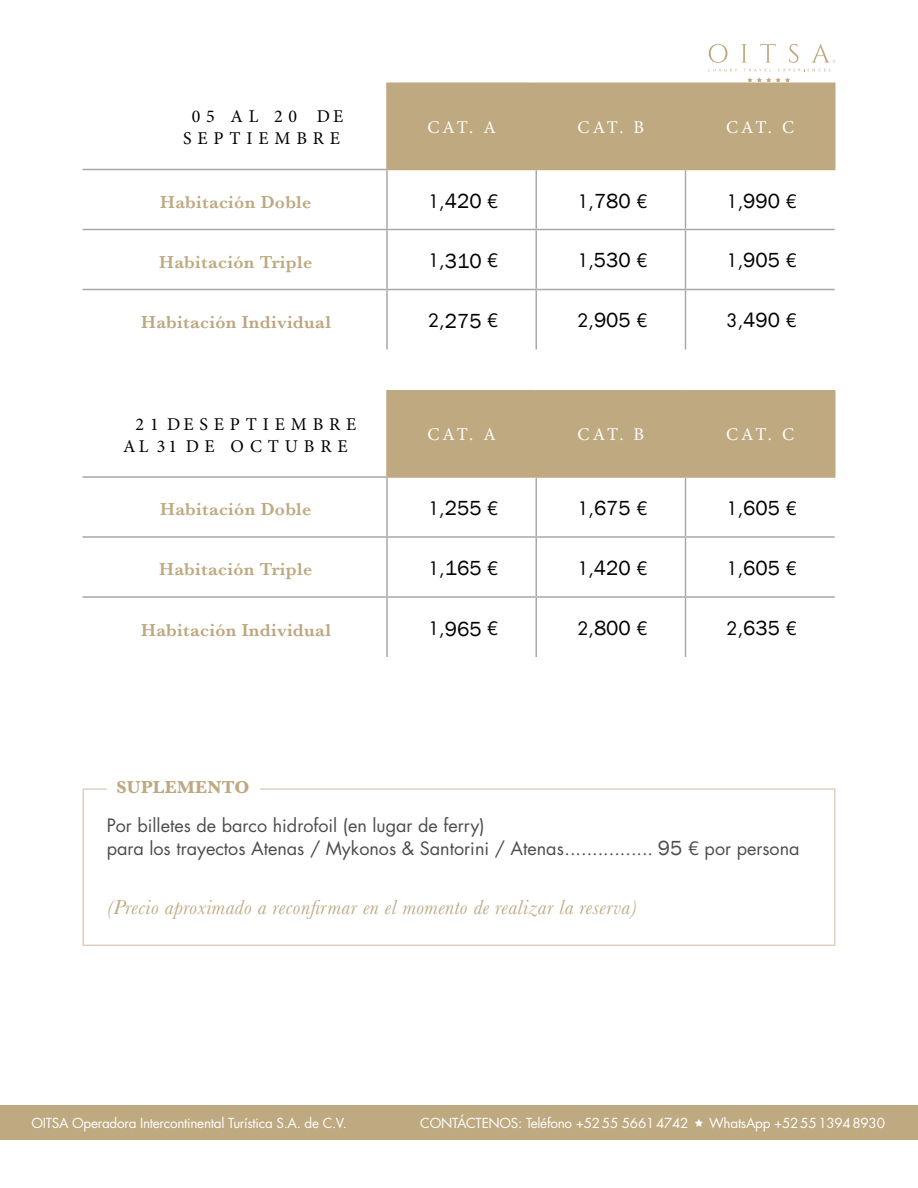
<style>
.page{position:relative;width:918px;height:1188px;background:#fff}
.page>*{position:absolute;margin:0;border:0;box-sizing:border-box;transform-origin:0 0}
.t1{font:italic 21px "Baskerville";letter-spacing:.02em;color:#bea980}
.t2{font:18px/23.5px "Futura Std";color:#4d4d4d}
.t3{font:18px "Futura Std";color:#000}
.t4{font:600 18px "Baskerville";letter-spacing:.02em;color:#bea980}
.t5{font:18px/21.6px "Minion Pro";letter-spacing:.325em;color:#000;text-align:center}
.t6{font:600 18px "Baskerville";letter-spacing:.02em;color:#bda680}
.t7{font:18px "Minion Pro";letter-spacing:.135em;color:#fff}
.t8{font:700 18px "Baskerville";letter-spacing:.02em;color:#bea980}
.t9{font:13.5px "Futura Std";letter-spacing:-.02em;color:#fff}
.s1{font-family:"Franklin Gothic";font-size:21px}
</style>
<div class="page">
<svg style="left:708px;top:69px;width:29px;height:2px"></svg>
<svg style="left:744px;top:69px;width:26px;height:2px"></svg>
<svg style="left:778px;top:69px;width:52px;height:2px"></svg>
<svg style="left:709px;top:44px;width:18px;height:19px"></svg>
<svg style="left:741px;top:44px;width:6px;height:18px"></svg>
<svg style="left:760px;top:44px;width:16px;height:18px"></svg>
<svg style="left:789px;top:44px;width:9px;height:19px"></svg>
<svg style="left:811px;top:44px;width:25px;height:19px"></svg>
<div style="left:0;top:1106px;width:918px;height:34px;background:#bea980"></div>
<svg style="left:695px;top:1119px;width:8px;height:8px"></svg>
<div style="left:388px;top:77px;width:446px;height:92px;background:#bea980"></div>
<hr style="left:536px;top:82px;width:150px;height:2px;background:#bea980">
<hr style="left:536px;top:84px;width:1px;height:85px;background:#bea980">
<hr style="left:686px;top:82px;width:150px;height:2px;background:#bea980">
<hr style="left:685px;top:84px;width:1px;height:85px;background:#bea980">
<hr style="left:834px;top:84px;width:2px;height:85px;background:#bea980">
<hr style="left:536px;top:169px;width:150px;height:1px;background:#bea980">
<hr style="left:686px;top:169px;width:150px;height:1px;background:#bea980">
<hr style="left:386px;top:82px;width:150px;height:2px;background:#bfa880">
<hr style="left:386px;top:84px;width:2px;height:85px;background:#bfa880">
<hr style="left:388px;top:169px;width:148px;height:1px;background:#bfa880">
<hr style="left:82px;top:169px;width:306px;height:1px;background:#a8a8a8">
<hr style="left:386px;top:170px;width:2px;height:59px;background:#a8a8a8">
<hr style="left:82px;top:229px;width:305px;height:1px;background:#a8a8a8">
<hr style="left:386px;top:230px;width:2px;height:59px;background:#a8a8a8">
<hr style="left:82px;top:289px;width:305px;height:1px;background:#a8a8a8">
<hr style="left:386px;top:290px;width:2px;height:60px;background:#a8a8a8">
<hr style="left:536px;top:170px;width:1px;height:59px;background:#a8a8a8">
<hr style="left:685px;top:170px;width:1px;height:59px;background:#a8a8a8">
<hr style="left:387px;top:229px;width:149px;height:1px;background:#a8a8a8">
<hr style="left:536px;top:229px;width:150px;height:1px;background:#a8a8a8">
<hr style="left:536px;top:230px;width:1px;height:59px;background:#a8a8a8">
<hr style="left:686px;top:229px;width:149px;height:1px;background:#a8a8a8">
<hr style="left:685px;top:230px;width:1px;height:59px;background:#a8a8a8">
<hr style="left:387px;top:289px;width:149px;height:1px;background:#a8a8a8">
<hr style="left:536px;top:289px;width:150px;height:1px;background:#a8a8a8">
<hr style="left:536px;top:290px;width:1px;height:60px;background:#a8a8a8">
<hr style="left:686px;top:289px;width:149px;height:1px;background:#a8a8a8">
<hr style="left:685px;top:290px;width:1px;height:60px;background:#a8a8a8">
<div style="left:388px;top:392px;width:446px;height:84px;background:#bea980"></div>
<hr style="left:536px;top:390px;width:150px;height:2px;background:#bea980">
<hr style="left:536px;top:392px;width:1px;height:84px;background:#bea980">
<hr style="left:686px;top:390px;width:150px;height:2px;background:#bea980">
<hr style="left:685px;top:392px;width:1px;height:84px;background:#bea980">
<hr style="left:834px;top:392px;width:2px;height:84px;background:#bea980">
<hr style="left:536px;top:476px;width:150px;height:2px;background:#bea980">
<hr style="left:686px;top:476px;width:150px;height:2px;background:#bea980">
<hr style="left:386px;top:390px;width:150px;height:2px;background:#bfa880">
<hr style="left:386px;top:392px;width:2px;height:84px;background:#bfa880">
<hr style="left:388px;top:476px;width:148px;height:2px;background:#bfa880">
<hr style="left:82px;top:476px;width:306px;height:2px;background:#a8a8a8">
<hr style="left:386px;top:478px;width:2px;height:58px;background:#a8a8a8">
<hr style="left:82px;top:536px;width:305px;height:2px;background:#a8a8a8">
<hr style="left:386px;top:538px;width:2px;height:58px;background:#a8a8a8">
<hr style="left:82px;top:596px;width:305px;height:2px;background:#a8a8a8">
<hr style="left:386px;top:598px;width:2px;height:59px;background:#a8a8a8">
<hr style="left:536px;top:478px;width:1px;height:58px;background:#a8a8a8">
<hr style="left:685px;top:478px;width:1px;height:58px;background:#a8a8a8">
<hr style="left:387px;top:536px;width:149px;height:2px;background:#a8a8a8">
<hr style="left:536px;top:536px;width:150px;height:2px;background:#a8a8a8">
<hr style="left:536px;top:538px;width:1px;height:58px;background:#a8a8a8">
<hr style="left:686px;top:536px;width:149px;height:2px;background:#a8a8a8">
<hr style="left:685px;top:538px;width:1px;height:58px;background:#a8a8a8">
<hr style="left:387px;top:596px;width:149px;height:2px;background:#a8a8a8">
<hr style="left:536px;top:596px;width:150px;height:2px;background:#a8a8a8">
<hr style="left:536px;top:598px;width:1px;height:59px;background:#a8a8a8">
<hr style="left:686px;top:596px;width:149px;height:2px;background:#a8a8a8">
<hr style="left:685px;top:598px;width:1px;height:59px;background:#a8a8a8">
<p class="t5" style="left:183px;top:106px;width:162px">05 AL 20 DE<br>SEPTIEMBRE</p>
<p class="t7" style="left:427px;top:115px;width:70px">CAT. A</p>
<p class="t7" style="left:578px;top:115px;width:68px">CAT. B</p>
<p class="t7" style="left:726px;top:115px;width:69px">CAT. C</p>
<p class="t4" style="left:160px;top:190px;width:153px">Habitación Doble</p>
<p class="t3" style="left:428px;top:189px;width:72px">1,<span class="s1">420</span> €</p>
<p class="t3" style="left:577px;top:189px;width:72px">1,<span class="s1">780</span> €</p>
<p class="t3" style="left:727px;top:189px;width:72px">1,<span class="s1">990</span> €</p>
<p class="t4" style="left:159px;top:249px;width:154px">Habitación Triple</p>
<p class="t3" style="left:428px;top:249px;width:72px">1,<span class="s1">310</span> €</p>
<p class="t3" style="left:577px;top:249px;width:72px">1,<span class="s1">530</span> €</p>
<p class="t3" style="left:727px;top:249px;width:72px">1,<span class="s1">905</span> €</p>
<p class="t6" style="left:141px;top:309px;width:191px">Habitación Individual</p>
<p class="t3" style="left:428px;top:309px;width:72px">2,<span class="s1">275</span> €</p>
<p class="t3" style="left:577px;top:309px;width:72px">2,<span class="s1">905</span> €</p>
<p class="t3" style="left:727px;top:309px;width:72px">3,<span class="s1">490</span> €</p>
<p class="t5" style="left:123px;top:414px;width:235px;text-align:left;text-indent:12px">21 DESEPTIEMBRE<br>AL 31 DE OCTUBRE</p>
<p class="t7" style="left:427px;top:423px;width:70px">CAT. A</p>
<p class="t7" style="left:578px;top:423px;width:68px">CAT. B</p>
<p class="t7" style="left:726px;top:423px;width:69px">CAT. C</p>
<p class="t4" style="left:160px;top:497px;width:153px">Habitación Doble</p>
<p class="t3" style="left:428px;top:496px;width:72px">1,<span class="s1">255</span> €</p>
<p class="t3" style="left:577px;top:496px;width:72px">1,<span class="s1">675</span> €</p>
<p class="t3" style="left:727px;top:496px;width:72px">1,<span class="s1">605</span> €</p>
<p class="t4" style="left:159px;top:557px;width:154px">Habitación Triple</p>
<p class="t3" style="left:428px;top:557px;width:72px">1,<span class="s1">165</span> €</p>
<p class="t3" style="left:577px;top:557px;width:72px">1,<span class="s1">420</span> €</p>
<p class="t3" style="left:727px;top:557px;width:72px">1,<span class="s1">605</span> €</p>
<p class="t6" style="left:141px;top:617px;width:191px">Habitación Individual</p>
<p class="t3" style="left:428px;top:617px;width:72px">1,<span class="s1">965</span> €</p>
<p class="t3" style="left:577px;top:617px;width:72px">2,<span class="s1">800</span> €</p>
<p class="t3" style="left:727px;top:617px;width:72px">2,<span class="s1">635</span> €</p>
<p class="t8" style="left:116px;top:775px;width:135px">SUPLEMENTO</p>
<p class="t2" style="left:107px;top:814px;width:694px">Por billetes de barco hidrofoil (en lugar de ferry)<br>para los trayectos Atenas / Mykonos &amp; Santorini / Atenas ................ <span class="s1">95</span> € por persona</p>
<p class="t1" style="left:107px;top:893px;width:532px">(Precio aproximado a reconfirmar en el momento de realizar la reserva)</p>
<p class="t9" style="left:32px;top:1115px;width:317px">OITSA Operadora Intercontinental Turística S.A. de C.V.</p>
<p class="t9" style="left:420px;top:1115px;width:270px">CONTÁCTENOS: Teléfono +5255 56614742</p>
<p class="t9" style="left:709px;top:1115px;width:177px">WhatsApp +525513948930</p>
</div>
